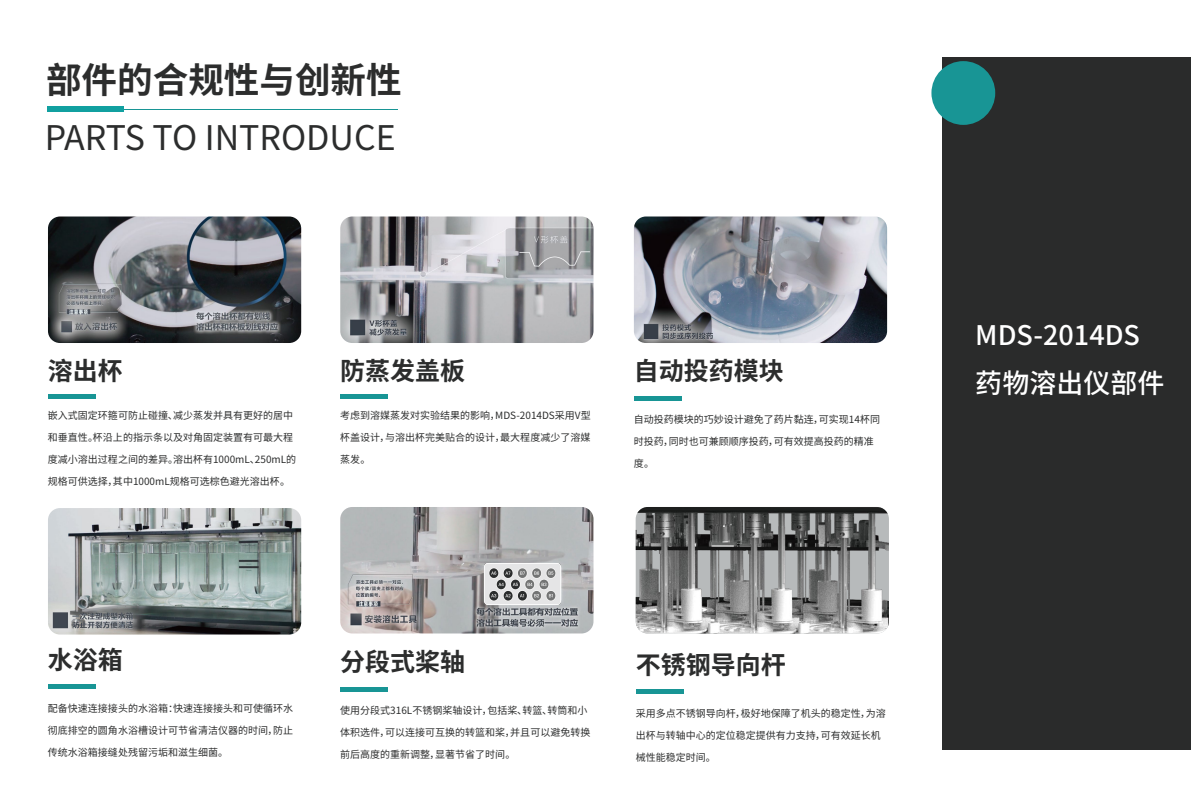
<style>
.page{position:relative;width:1191px;height:808px;background:#fff}
.page>*{position:absolute;margin:0;border:0;box-sizing:border-box;transform-origin:0 0}
.t1{font:700 35.6px "Source Han Sans CN";color:#2c2d2d}
.t2{font:33.9px "Source Han Sans CN";color:#2c2d2d}
.t3{font:500 27px/48px "Source Han Sans CN";color:#fff}
.t4{font:700 25px "Source Han Sans CN";color:#2c2d2d}
.t5{font:10px "Source Han Sans CN";color:#2c2d2d}
</style>
<div class="page">
<hr style="left:124px;top:109px;width:274px;height:1px;background:#189595">
<div style="left:47px;top:106px;width:77px;height:6px;background:#11a0a0"></div>
<div style="left:340px;top:687px;width:48px;height:5px;background:#189595"></div>
<div style="left:635px;top:689px;width:48px;height:5px;background:#189595"></div>
<img style="left:48px;top:216px;width:253px;height:127px">
<img style="left:635px;top:507px;width:254px;height:126px">
<img style="left:340px;top:507px;width:253px;height:126px">
<img style="left:48px;top:508px;width:253px;height:126px">
<img style="left:634px;top:216px;width:253px;height:127px">
<img style="left:340px;top:216px;width:253px;height:127px">
<hr style="left:340px;top:394px;width:48px;height:4px;background:#189595">
<hr style="left:48px;top:394px;width:48px;height:4px;background:#189595">
<hr style="left:634px;top:396px;width:47px;height:4px;background:#189595">
<div style="left:48px;top:684px;width:48px;height:5px;background:#189595"></div>
<div style="left:942px;top:57px;width:249px;height:693px;background:#2a2b2b"></div>
<div style="left:931px;top:61px;width:64px;height:64px;background:#189595;border-radius:50%"></div>
<img style="left:484px;top:563px;width:76px;height:41px">
<h1 class="t1" style="left:46px;top:60px;width:357px">部件的合规性与创新性</h1>
<h2 class="t2" style="left:45px;top:118px;width:352px">PARTS TO INTRODUCE</h2>
<h3 class="t4" style="left:48px;top:357px;width:76px">溶出杯</h3>
<p class="t5" style="left:48px;top:409px;width:247px">嵌入式固定环箍可防止碰撞、减少蒸发并具有更好的居中</p>
<p class="t5" style="left:48px;top:431px;width:247px">和垂直性。杯沿上的指示条以及对角固定装置有可最大程</p>
<p class="t5" style="left:48px;top:453px;width:250px">度减小溶出过程之间的差异。溶出杯有1000mL、250mL的</p>
<p class="t5" style="left:48px;top:475px;width:243px">规格可供选择，其中1000mL规格可选棕色避光溶出杯。</p>
<h3 class="t4" style="left:340px;top:357px;width:126px">防蒸发盖板</h3>
<p class="t5" style="left:340px;top:409px;width:252px">考虑到溶媒蒸发对实验结果的影响，MDS-2014DS采用V型</p>
<p class="t5" style="left:340px;top:431px;width:252px">杯盖设计，与溶出杯完美贴合的设计，最大程度减少了溶媒</p>
<p class="t5" style="left:340px;top:453px;width:32px">蒸发。</p>
<h3 class="t4" style="left:634px;top:357px;width:151px">自动投药模块</h3>
<p class="t5" style="left:634px;top:414px;width:248px">自动投药模块的巧妙设计避免了药片黏连，可实现14杯同</p>
<p class="t5" style="left:634px;top:436px;width:241px">时投药，同时也可兼顾顺序投药，可有效提高投药的精准</p>
<p class="t5" style="left:634px;top:458px;width:22px">度。</p>
<h3 class="t4" style="left:48px;top:645px;width:76px">水浴箱</h3>
<p class="t5" style="left:48px;top:702px;width:247px">配备快速连接接头的水浴箱：快速连接接头和可使循环水</p>
<p class="t5" style="left:48px;top:724px;width:247px">彻底排空的圆角水浴槽设计可节省清洁仪器的时间，防止</p>
<p class="t5" style="left:48px;top:746px;width:182px">传统水浴箱接缝处残留污垢和滋生细菌。</p>
<h3 class="t4" style="left:340px;top:648px;width:126px">分段式桨轴</h3>
<p class="t5" style="left:340px;top:705px;width:249px">使用分段式316L不锈钢桨轴设计，包括桨、转篮、转筒和小</p>
<p class="t5" style="left:340px;top:727px;width:252px">体积选件，可以连接可互换的转篮和桨，并且可以避免转换</p>
<p class="t5" style="left:340px;top:749px;width:177px">前后高度的重新调整，显著节省了时间。</p>
<h3 class="t4" style="left:635px;top:650px;width:151px">不锈钢导向杆</h3>
<p class="t5" style="left:635px;top:707px;width:251px">采用多点不锈钢导向杆，极好地保障了机头的稳定性，为溶</p>
<p class="t5" style="left:635px;top:729px;width:246px">出杯与转轴中心的定位稳定提供有力支持，可有效延长机</p>
<p class="t5" style="left:635px;top:751px;width:82px">械性能稳定时间。</p>
<h3 class="t3" style="left:975px;top:312px;width:190px">MDS-2014DS药物溶出仪部件</h3>
</div>
